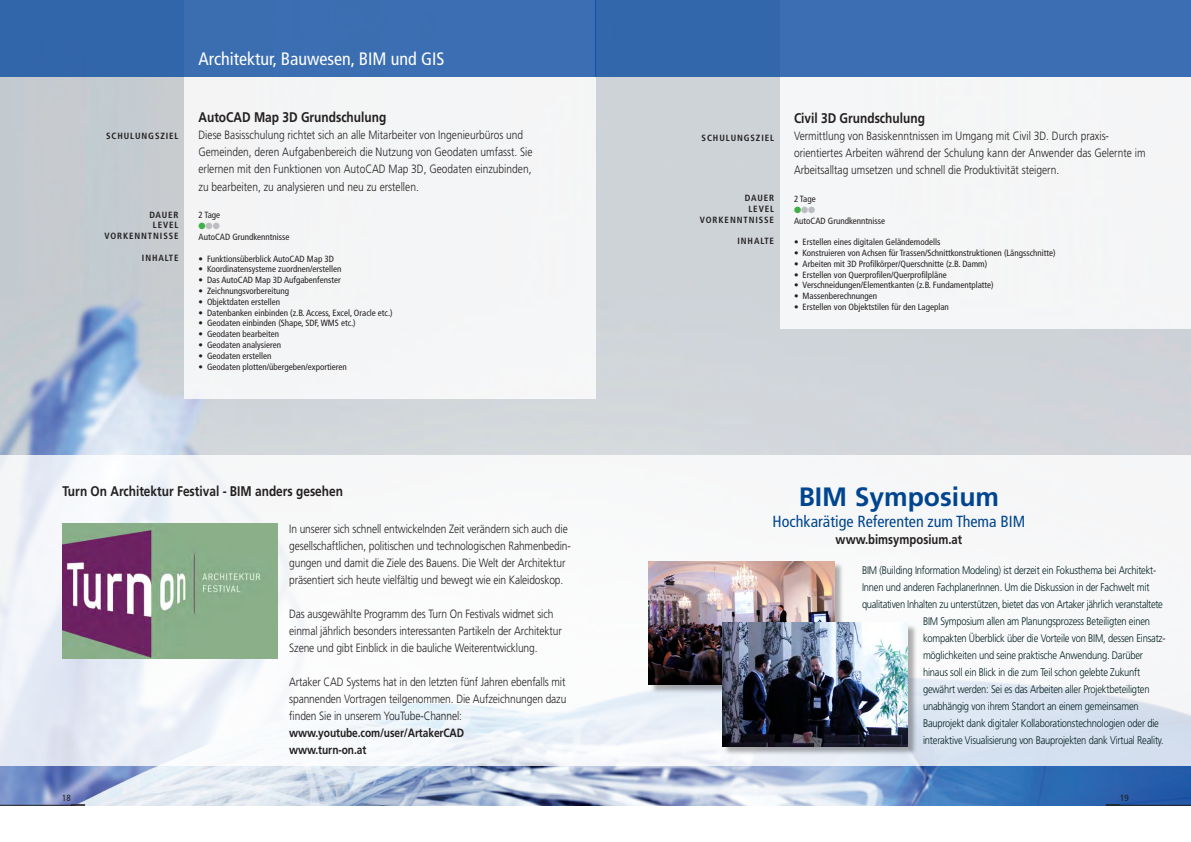
<style>
.page{position:relative;width:1191px;height:842px;background:#fff}
.page>*{position:absolute;margin:0;border:0;box-sizing:border-box;transform-origin:0 0}
.t1{font:700 26.5px "Frutiger LT Std";color:#00458f}
.t2{font:condensed 18px "Frutiger LT Std";color:#fff}
.t3{font:condensed 16.1px "Frutiger LT Std";color:#00458f}
.t4{font:700 14px "Frutiger LT Std";color:#231f20;scale:.85 1}
.t5{font:700 13.3px "Frutiger LT Std";color:#231f20;scale:.85 1}
.t6{font:300 12px/17px "Frutiger LT Std";letter-spacing:-.01em;color:#231f20;scale:.85 1}
.t7{font:700 12px/17px "Frutiger LT Std";letter-spacing:-.01em;color:#231f20;scale:.85 1}
.t8{font:300 11px "Frutiger LT Std";letter-spacing:-.02em;color:#001d1e;scale:.85 1}
.t9{font:condensed 9px "Frutiger LT Std";color:#231f20}
.t10{font:700 condensed 9px/10.8px "Frutiger LT Std";letter-spacing:.1em;color:#231f20;text-align:right}
.t11{font:9px "Zapf Ding Bats";color:#40ae49}
.s1{color:#bcbdc0}
</style>
<div class="page">
<img style="left:0;top:77px;width:1191px;height:728px">
<div style="left:184px;top:0;width:411px;height:398px;background:#f4f5f6"></div>
<div style="left:0;top:0;width:595px;height:77px;background:#3b6eb1"></div>
<div style="left:780px;top:0;width:411px;height:329px;background:#f5f6f6"></div>
<div style="left:595px;top:0;width:596px;height:77px;background:#3b6eb2"></div>
<svg style="left:0;top:456px;width:1191px;height:310px"></svg>
<img style="left:62px;top:524px;width:216px;height:134px">
<div style="left:650px;top:562px;width:193px;height:132px;background:#231f20;opacity:.36"></div>
<img style="left:649px;top:561px;width:185px;height:123px">
<div style="left:723px;top:624px;width:194px;height:132px;background:#231f20;opacity:.36"></div>
<img style="left:722px;top:623px;width:185px;height:123px">
<hr style="left:0;top:805px;width:85px;height:1px;background:#231f20">
<svg style="left:71px;top:804px;width:14px;height:1px"></svg>
<hr style="left:1106px;top:805px;width:85px;height:1px;background:#231f20">
<svg style="left:1106px;top:804px;width:14px;height:1px"></svg>
<p class="t10" style="left:106px;top:131px;width:74px">SCHULUNGSZIEL</p>
<p class="t10" style="left:104px;top:209px;width:76px">DAUER<br>LEVEL<br>VORKENNTNISSE</p>
<p class="t10" style="left:142px;top:252px;width:38px">INHALTE</p>
<h2 class="t2" style="left:198px;top:48px;width:248px">Architektur, Bauwesen, BIM und GIS</h2>
<p class="t4" style="left:198px;top:109px;width:222px">AutoCAD Map 3D Grundschulung</p>
<p class="t6" style="left:198px;top:127px;width:394px">Diese Basisschulung richtet sich an alle Mitarbeiter von Ingenieurbüros und Gemeinden, deren Aufgabenbereich die Nutzung von Geodaten umfasst. Sie erlernen mit den Funktionen von AutoCAD Map 3D, Geodaten einzubinden, zu bearbeiten, zu analysieren und neu zu erstellen.</p>
<p class="t9" style="left:198px;top:210px;width:23px">2 Tage</p>
<p class="t11" style="left:198px;top:221px;width:23px">●<span class="s1">●●</span></p>
<p class="t9" style="left:198px;top:232px;width:92px">AutoCAD Grundkenntnisse</p>
<p class="t9" style="left:198px;top:253px;width:137px">• Funktionsüberblick AutoCAD Map 3D</p>
<p class="t9" style="left:198px;top:264px;width:144px">• Koordinatensysteme zuordnen/erstellen</p>
<p class="t9" style="left:198px;top:275px;width:144px">• Das AutoCAD Map 3D Aufgabenfenster</p>
<p class="t9" style="left:198px;top:286px;width:92px">• Zeichnungsvorbereitung</p>
<p class="t9" style="left:198px;top:296px;width:83px">• Objektdaten erstellen</p>
<p class="t9" style="left:198px;top:307px;width:196px">• Datenbanken einbinden (z.B. Access, Excel, Oracle etc.)</p>
<p class="t9" style="left:198px;top:318px;width:159px">• Geodaten einbinden (Shape, SDF, WMS etc.)</p>
<p class="t9" style="left:198px;top:329px;width:82px">• Geodaten bearbeiten</p>
<p class="t9" style="left:198px;top:340px;width:84px">• Geodaten analysieren</p>
<p class="t9" style="left:198px;top:350px;width:74px">• Geodaten erstellen</p>
<p class="t9" style="left:198px;top:361px;width:150px">• Geodaten plotten/übergeben/exportieren</p>
<p class="t4" style="left:62px;top:483px;width:332px">Turn On Architektur Festival - BIM anders gesehen</p>
<p class="t6" style="left:289px;top:520px;width:333px">In unserer sich schnell entwickelnden Zeit verändern sich auch die gesellschaftlichen, politischen und technologischen Rahmenbedin&shy;gungen und damit die Ziele des Bauens. Die Welt der Architektur präsentiert sich heute vielfältig und bewegt wie ein Kaleidoskop.</p>
<p class="t6" style="left:289px;top:605px;width:322px">Das ausgewählte Programm des Turn On Festivals widmet sich einmal jährlich besonders interessanten Partikeln der Architektur<br>Szene und gibt Einblick in die bauliche Weiterentwicklung.</p>
<p class="t6" style="left:289px;top:673px;width:327px;text-align:justify">Artaker CAD Systems hat in den letzten fünf Jahren ebenfalls mit spannenden Vortragen teilgenommen. Die Aufzeichnungen dazu finden Sie in unserem YouTube-Channel:</p>
<p class="t7" style="left:289px;top:724px;width:207px">www.youtube.com/user/ArtakerCAD www.turn-on.at</p>
<p class="t10" style="left:701px;top:132px;width:74px">SCHULUNGSZIEL</p>
<p class="t10" style="left:700px;top:193px;width:76px">DAUER<br>LEVEL<br>VORKENNTNISSE</p>
<p class="t10" style="left:737px;top:236px;width:38px">INHALTE</p>
<p class="t4" style="left:794px;top:110px;width:155px">Civil 3D Grundschulung</p>
<p class="t6" style="left:794px;top:128px;width:415px">Vermittlung von Basiskenntnissen im Umgang mit Civil 3D. Durch praxis&shy;orientiertes Arbeiten während der Schulung kann der Anwender das Gelernte im<br>Arbeitsalltag umsetzen und schnell die Produktivität steigern.</p>
<p class="t9" style="left:794px;top:194px;width:23px">2 Tage</p>
<p class="t11" style="left:794px;top:204px;width:23px">●<span class="s1">●●</span></p>
<p class="t9" style="left:794px;top:215px;width:92px">AutoCAD Grundkenntnisse</p>
<p class="t9" style="left:794px;top:237px;width:148px">• Erstellen eines digitalen Geländemodells</p>
<p class="t9" style="left:794px;top:248px;width:263px">• Konstruieren von Achsen für Trassen/Schnittkonstruktionen (Längsschnitte)</p>
<p class="t9" style="left:794px;top:258px;width:195px">• Arbeiten mit 3D Profilkörper/Querschnitte (z.B. Damm)</p>
<p class="t9" style="left:794px;top:269px;width:154px">• Erstellen von Querprofilen/Querprofilpläne</p>
<p class="t9" style="left:794px;top:280px;width:201px">• Verschneidungen/Elementkanten (z.B. Fundamentplatte)</p>
<p class="t9" style="left:794px;top:291px;width:85px">• Massenberechnungen</p>
<p class="t9" style="left:794px;top:302px;width:156px">• Erstellen von Objektstilen für den Lageplan</p>
<h1 class="t1" style="left:798px;top:481px;width:202px">BIM Symposium</h1>
<h3 class="t3" style="left:772px;top:512px;width:254px">Hochkarätige Referenten zum Thema BIM</h3>
<p class="t5" style="left:835px;top:532px;width:150px">www.bimsymposium.at</p>
<p class="t8" style="left:862px;top:564px;width:348px">BIM (Building Information Modeling) ist derzeit ein Fokusthema bei Architekt-</p>
<p class="t8" style="left:862px;top:581px;width:340px">Innen und anderen FachplanerInnen. Um die Diskussion in der Fachwelt mit</p>
<p class="t8" style="left:862px;top:598px;width:355px">qualitativen Inhalten zu unterstützen, bietet das von Artaker jährlich veranstaltete</p>
<p class="t8" style="left:923px;top:615px;width:268px">BIM Symposium allen am Planungsprozess Beteiligten einen</p>
<p class="t8" style="left:923px;top:632px;width:287px">kompakten Überblick über die Vorteile von BIM, dessen Einsatz-</p>
<p class="t8" style="left:923px;top:649px;width:260px">möglichkeiten und seine praktische Anwendung. Darüber</p>
<p class="t8" style="left:923px;top:666px;width:257px">hinaus soll ein Blick in die zum Teil schon gelebte Zukunft</p>
<p class="t8" style="left:923px;top:683px;width:268px">gewährt werden: Sei es das Arbeiten aller Projektbeteiligten</p>
<p class="t8" style="left:923px;top:700px;width:255px">unabhängig von ihrem Standort an einem gemeinsamen</p>
<p class="t8" style="left:923px;top:717px;width:279px">Bauprojekt dank digitaler Kollaborationstechnologien oder die</p>
<p class="t8" style="left:923px;top:734px;width:285px">interaktive Visualisierung von Bauprojekten dank Virtual Reality.</p>
<p class="t9" style="left:62px;top:792px;width:10px">18</p>
<p class="t9" style="left:1120px;top:792px;width:10px">19</p>
</div>
